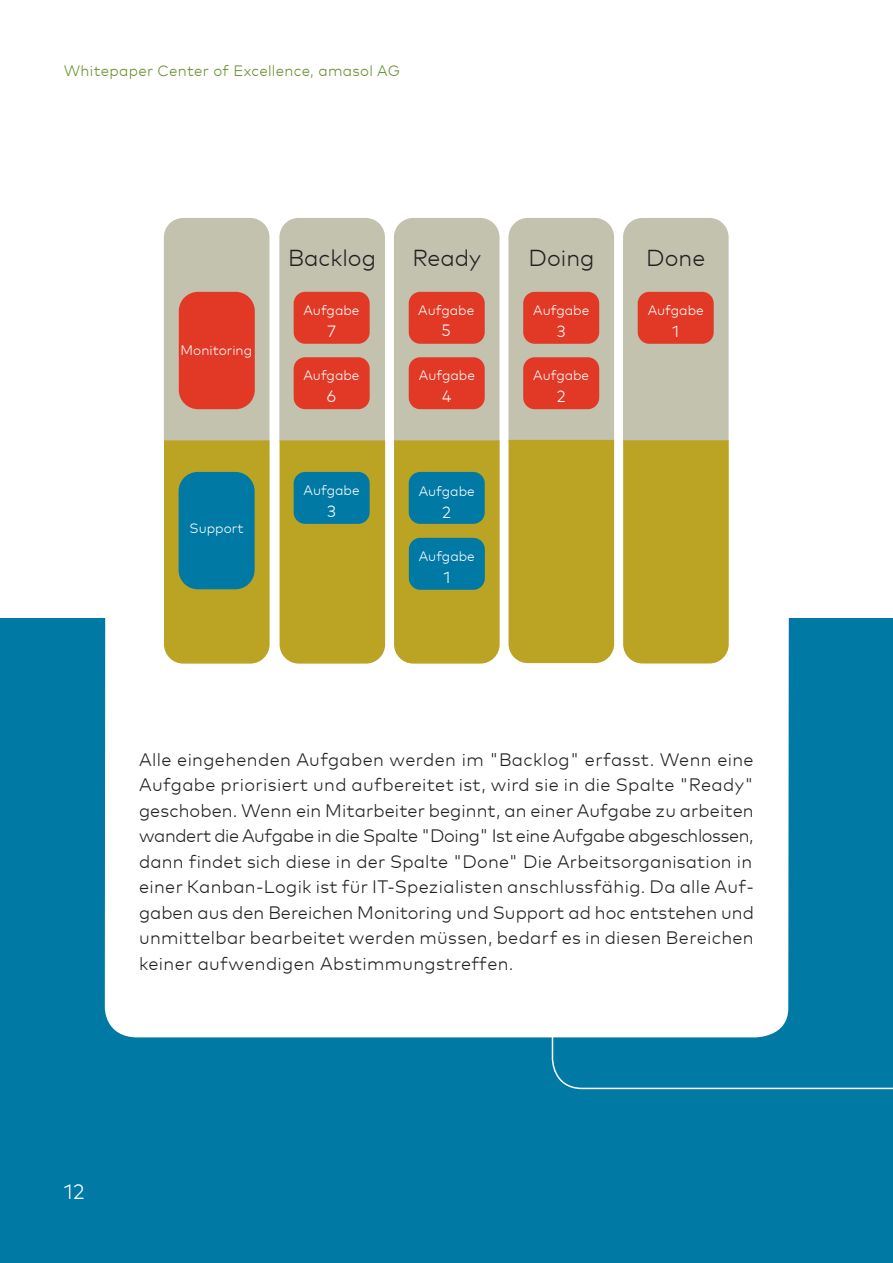
<style>
.page{position:relative;width:893px;height:1263px;background:#fff}
.page>*{position:absolute;margin:0;border:0;box-sizing:border-box;transform-origin:0 0}
.t1{font:300 23.1px "Mark Pro";color:#231f20}
.t2{font:300 21px "Mark Pro";color:#fff}
.t3{font:300 18px/25.5px "Mark Pro";letter-spacing:.02em;color:#231f20;text-align:justify}
.t4{font:300 16.35px "Mark Pro";color:#fff}
.t5{font:300 15px "Mark Pro";letter-spacing:.02em;color:#64912a}
.t6{font:300 13.65px "Mark Pro";color:#fff}
</style>
<div class="page">
<div style="left:0;top:618px;width:893px;height:645px;background:#0079a5"></div>
<svg style="left:551px;top:1037px;width:342px;height:53px"></svg>
<div style="left:105px;top:600px;width:684px;height:437px;background:#fff"></div>
<svg style="left:164px;top:218px;width:106px;height:446px;background:#c7985c"></svg>
<svg style="left:279px;top:218px;width:106px;height:446px;background:#bfb264"></svg>
<svg style="left:394px;top:218px;width:106px;height:446px;background:#c69b5e"></svg>
<svg style="left:508px;top:218px;width:106px;height:445px;background:#c49d54"></svg>
<svg style="left:623px;top:218px;width:106px;height:445px;background:#c2a85f"></svg>
<div style="left:179px;top:472px;width:76px;height:117px;background:#0079a5;border-radius:19px"></div>
<div style="left:294px;top:292px;width:76px;height:52px;background:#e13926;border-radius:12px"></div>
<div style="left:294px;top:357px;width:76px;height:52px;background:#e13926;border-radius:12px"></div>
<div style="left:294px;top:472px;width:76px;height:52px;background:#0079a5;border-radius:12px"></div>
<div style="left:409px;top:472px;width:76px;height:52px;background:#0079a5;border-radius:12px"></div>
<div style="left:409px;top:538px;width:76px;height:52px;background:#0079a5;border-radius:12px"></div>
<p class="t5" style="left:64px;top:59px;width:338px">Whitepaper Center of Excellence, amasol AG</p>
<p class="t6" style="left:181px;top:339px;width:73px">Monitoring</p>
<p class="t6" style="left:190px;top:518px;width:55px">Support</p>
<p class="t1" style="left:288px;top:240px;width:89px">Backlog</p>
<p class="t1" style="left:412px;top:240px;width:70px">Ready</p>
<p class="t1" style="left:529px;top:240px;width:67px">Doing</p>
<p class="t1" style="left:646px;top:240px;width:61px">Done</p>
<p class="t6" style="left:303px;top:300px;width:58px">Aufgabe</p>
<p class="t4" style="left:327px;top:319px;width:10px">7</p>
<p class="t6" style="left:303px;top:365px;width:58px">Aufgabe</p>
<p class="t4" style="left:327px;top:384px;width:11px">6</p>
<p class="t6" style="left:304px;top:480px;width:58px">Aufgabe</p>
<p class="t4" style="left:327px;top:499px;width:10px">3</p>
<p class="t6" style="left:418px;top:300px;width:58px">Aufgabe</p>
<p class="t4" style="left:442px;top:318px;width:11px">5</p>
<p class="t6" style="left:419px;top:365px;width:58px">Aufgabe</p>
<p class="t4" style="left:442px;top:384px;width:11px">4</p>
<p class="t6" style="left:419px;top:481px;width:58px">Aufgabe</p>
<p class="t4" style="left:442px;top:500px;width:10px">2</p>
<p class="t6" style="left:419px;top:546px;width:58px">Aufgabe</p>
<p class="t4" style="left:443px;top:565px;width:8px">1</p>
<p class="t6" style="left:533px;top:300px;width:58px">Aufgabe</p>
<p class="t4" style="left:557px;top:319px;width:10px">3</p>
<p class="t6" style="left:533px;top:365px;width:58px">Aufgabe</p>
<p class="t4" style="left:557px;top:384px;width:10px">2</p>
<p class="t6" style="left:648px;top:300px;width:58px">Aufgabe</p>
<p class="t4" style="left:672px;top:319px;width:8px">1</p>
<p class="t3" style="left:139px;top:745px;width:616px">Alle eingehenden Aufgaben werden im "Backlog" erfasst. Wenn eine Aufgabe priorisiert und aufbereitet ist, wird sie in die Spalte "Ready" geschoben. Wenn ein Mitarbeiter beginnt, an einer Aufgabe zu arbeiten wandert die Aufgabe in die Spalte "Doing" Ist eine Aufgabe abgeschlossen, dann findet sich diese in der Spalte "Done" Die Arbeitsorganisation in einer Kanban-Logik ist für IT-Spezialisten anschlussfähig. Da alle Auf&shy;gaben aus den Bereichen Monitoring und Support ad hoc entstehen und unmittelbar bearbeitet werden müssen, bedarf es in diesen Bereichen keiner aufwendigen Abstimmungstreffen.</p>
<p class="t2" style="left:64px;top:1175px;width:22px">12</p>
</div>
